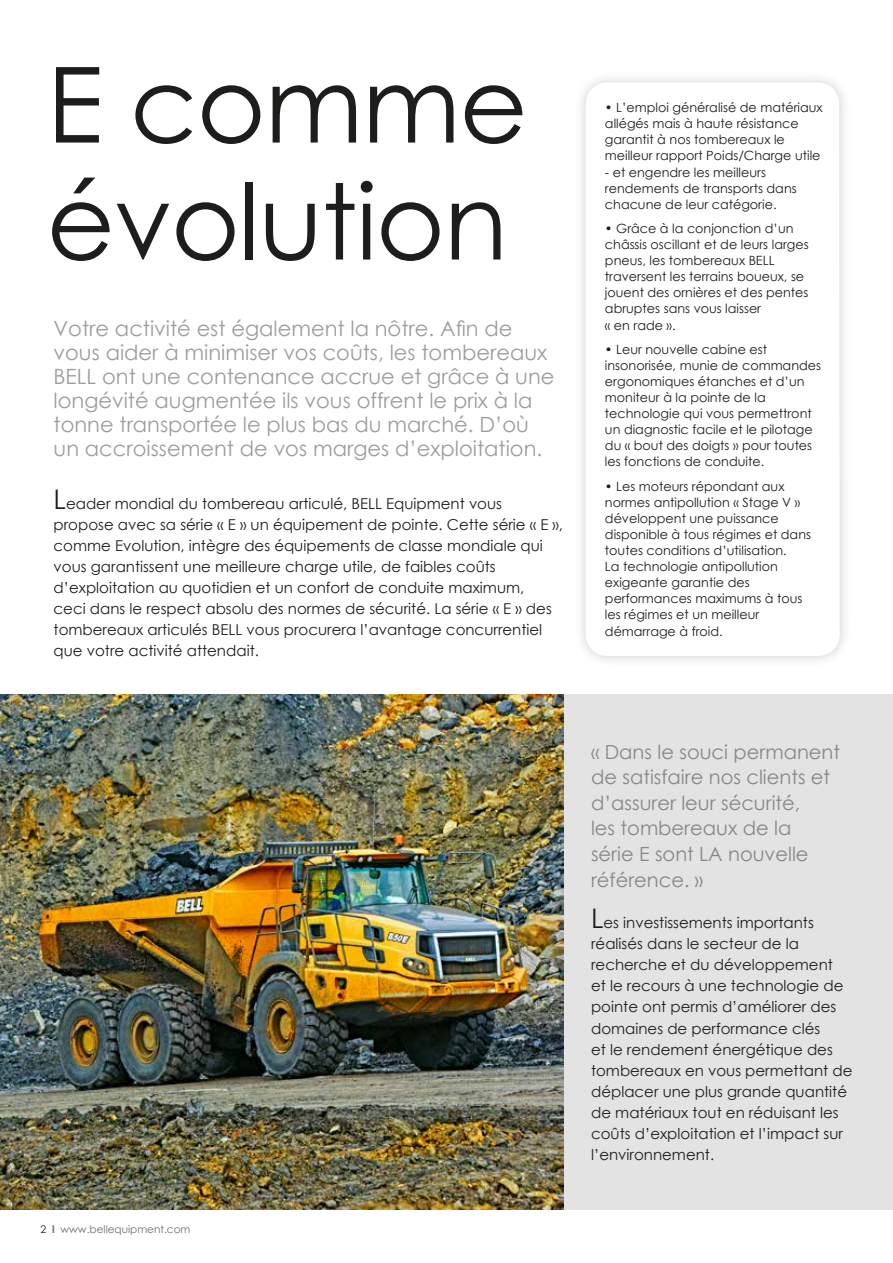
<style>
.page{position:relative;width:893px;height:1263px;background:#fff}
.page>*{position:absolute;margin:0;border:0;box-sizing:border-box;transform-origin:0 0}
.t1{font:105px/117px "Century Gothic";letter-spacing:-.01em;color:#1d1d1b}
.t2{font:21px/24px "Century Gothic";color:#9d9d9c}
.t3{font:19.5px/25.5px "Century Gothic";color:#878787}
.t4{font:15px/21px "Century Gothic";color:#1d1d1b}
.t5{font:12.75px/16px "Century Gothic";color:#1d1d1b}
.t6{font:10.5px "Century Gothic";color:#706f6f}
.s1{font-size:27px}
.s2{color:#1d1d1b}
.s3{font-weight:700}
</style>
<div class="page">
<div style="left:527px;top:694px;width:366px;height:515px;background:#e3e3e3"></div>
<div style="left:574px;top:71px;width:277px;height:596px;background:#1d1d1b;opacity:.2"></div>
<svg style="left:586px;top:82px;width:254px;height:574px"></svg>
<img style="left:0;top:694px;width:563px;height:515px">
<h1 class="t1" style="left:47px;top:45px;width:483px">E comme évolution</h1>
<p class="t2" style="left:54px;top:316px;width:502px">Votre activité est également la nôtre. Afin de vous aider à minimiser vos coûts, les tombereaux BELL ont une contenance accrue et grâce à une longévité augmentée ils vous offrent le prix à la tonne transportée le plus bas du marché. D’où un accroissement de vos marges d’exploitation.</p>
<p class="t4" style="left:54px;top:493px;width:511px"><span class="s1">L</span>eader mondial du tombereau articulé, BELL Equipment vous propose avec sa série « E » un équipement de pointe. Cette série « E », comme Evolution, intègre des équipements de classe mondiale qui vous garantissent une meilleure charge utile, de faibles coûts d’exploitation au quotidien et un confort de conduite maximum,<br>ceci dans le respect absolu des normes de sécurité. La série « E » des tombereaux articulés BELL vous procurera l’avantage concurrentiel que votre activité attendait.</p>
<p class="t5" style="left:605px;top:99px;width:219px">• L’emploi généralisé de matériaux allégés mais à haute résistance garantit à nos tombereaux le meilleur rapport Poids/Charge utile</p>
<p class="t5" style="left:605px;top:164px;width:193px">- et engendre les meilleurs rendements de transports dans chacune de leur catégorie.</p>
<p class="t5" style="left:605px;top:220px;width:205px">• Grâce à la conjonction d’un châssis oscillant et de leurs larges pneus, les tombereaux BELL traversent les terrains boueux, se jouent des ornières et des pentes abruptes sans vous laisser<br>« en rade ».</p>
<p class="t5" style="left:605px;top:341px;width:218px">• Leur nouvelle cabine est insonorisée, munie de commandes ergonomiques étanches et d’un moniteur à la pointe de la technologie qui vous permettront un diagnostic facile et le pilotage du « bout des doigts » pour toutes les fonctions de conduite.</p>
<p class="t5" style="left:605px;top:478px;width:208px">• Les moteurs répondant aux normes antipollution « Stage V » développent une puissance disponible à tous régimes et dans toutes conditions d’utilisation.<br>La technologie antipollution exigeante garantie des performances maximums à tous les régimes et un meilleur démarrage à froid.</p>
<p class="t6" style="left:41px;top:1223px;width:151px"><span class="s2">2</span> <span class="s3">l</span> www.bellequipment.com</p>
<h3 class="t3" style="left:591px;top:739px;width:250px">« Dans le souci permanent de satisfaire nos clients et d’assurer leur sécurité,<br>les tombereaux de la<br>série E sont LA nouvelle référence. »</h3>
<p class="t4" style="left:591px;top:912px;width:263px"><span class="s1">L</span>es investissements importants réalisés dans le secteur de la recherche et du développement<br>et le recours à une technologie de pointe ont permis d’améliorer des domaines de performance clés<br>et le rendement énergétique des tombereaux en vous permettant de déplacer une plus grande quantité de matériaux tout en réduisant les coûts d’exploitation et l’impact sur l’environnement.</p>
</div>
